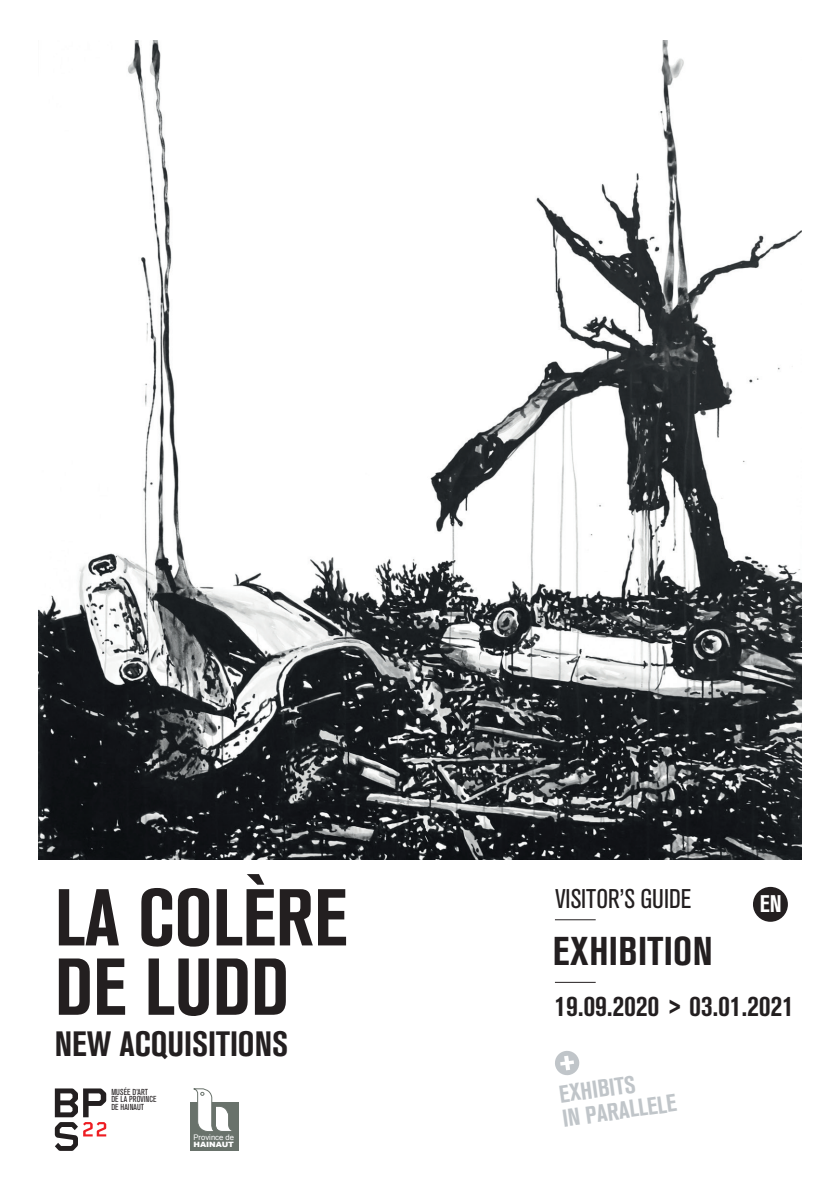
<style>
.page{position:relative;width:840px;height:1191px;background:#fff}
.page>*{position:absolute;margin:0;border:0;box-sizing:border-box;transform-origin:0 0}
.t1{font:700 condensed 79.6px/69.4px "Akzidenz Grotesk BQ";color:#231f20}
.t2{font:700 condensed 39.8px "Akzidenz Grotesk BQ";letter-spacing:.01em;color:#231f20}
.t3{font:700 condensed 34.8px "Akzidenz Grotesk BQ";color:#231f20}
.t4{font:700 condensed 28.6px "Akzidenz Grotesk BQ";letter-spacing:.01em;color:#231f20}
.t5{font:condensed 26.8px "Akzidenz Grotesk BQ";color:#231f20}
.t6{font:700 condensed 24.2px/24.2px "Akzidenz Grotesk BQ";color:#c0c5c9}
.t7{font:700 condensed 23.8px "Akzidenz Grotesk BQ";color:#fff}
.t8{font:condensed 8.6px/7.8px "Akzidenz Grotesk BQ";letter-spacing:.01em;color:#231f20}
.t9{font:7.6px "Arial";color:#fff}
.t10{font:900 7.2px "Arial";color:#fff;scale:1.09 1}
</style>
<div class="page">
<img style="left:39px;top:40px;width:761px;height:819px">
<svg style="left:55px;top:1088px;width:51px;height:62px"></svg>
<div style="left:190px;top:1102px;width:48px;height:48px;background:#69726b"></div>
<svg style="left:193px;top:1088px;width:39px;height:43px"></svg>
<div style="left:752px;top:887px;width:35px;height:34px;background:#231f20;border-radius:50%"></div>
<hr style="left:554px;top:919px;width:41px;height:1px;background:#231f20">
<hr style="left:554px;top:982px;width:41px;height:1px;background:#231f20">
<svg style="left:555px;top:1051px;width:24px;height:25px"></svg>
<h1 class="t1" style="left:55px;top:883px;width:294px">LA COLÈRE<br>DE LUDD</h1>
<h3 class="t3" style="left:55px;top:1023px;width:235px">NEW ACQUISITIONS</h3>
<p class="t8" style="left:111px;top:1087px;width:47px">MUSÉE D’ART<br>DE LA PROVINCE<br>DE HAINAUT</p>
<p class="t9" style="left:193px;top:1132px;width:42px">Province de</p>
<p class="t10" style="left:193px;top:1139px;width:39px">HAINAUT</p>
<h3 class="t5" style="left:555px;top:883px;width:137px">VISITOR’S GUIDE</h3>
<h2 class="t2" style="left:552px;top:928px;width:161px">EXHIBITION</h2>
<h3 class="t7" style="left:759px;top:890px;width:23px">EN</h3>
<h3 class="t4" style="left:554px;top:989px;width:240px">19.09.2020 &gt; 03.01.2021</h3>
<h3 class="t6" style="left:557px;top:1082px;width:116px;rotate:-8deg">EXHIBITS<br>IN PARALLELE</h3>
</div>
